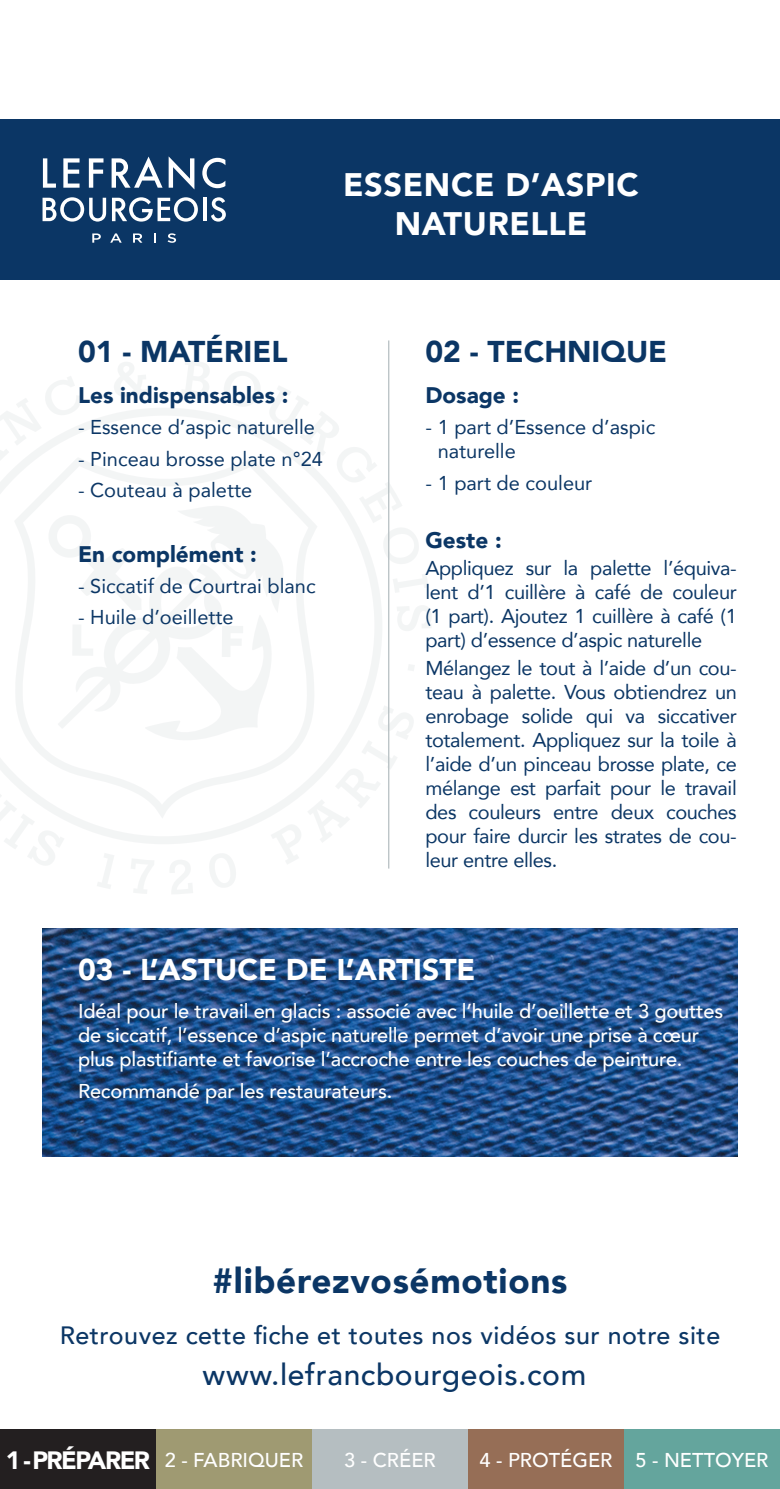
<style>
.page{position:relative;width:780px;height:1489px;background:#fff}
.page>*{position:absolute;margin:0;border:0;box-sizing:border-box;transform-origin:0 0}
.t1{font:900 35px "Avenir";letter-spacing:.02em;color:#0b3665}
.t2{font:900 32.5px/39px "Avenir";letter-spacing:.02em;color:#fff;text-align:center}
.t3{font:500 30px "Avenir";letter-spacing:.02em;color:#0b3665}
.t4{font:900 30px "Avenir";color:#0b3665}
.t5{font:900 30px "Avenir";color:#fff}
.t6{font:500 25px "Avenir";letter-spacing:.02em;color:#0b3665}
.t7{font:900 25px "Avenir";letter-spacing:-.06em;color:#fff}
.t8{font:900 22.5px "Avenir";color:#0b3665}
.t9{font:20px/24px "Avenir";color:#0b3665;text-align:justify}
.t10{font:500 20px/24px "Avenir";letter-spacing:-.01em;color:#fff}
</style>
<div class="page">
<svg style="left:0;top:360px;width:431px;height:534px"></svg>
<div style="left:0;top:119px;width:780px;height:161px;background:#0b3665"></div>
<svg style="left:43px;top:158px;width:13px;height:30px"></svg>
<svg style="left:63px;top:158px;width:17px;height:30px"></svg>
<svg style="left:89px;top:158px;width:14px;height:30px"></svg>
<svg style="left:169px;top:157px;width:25px;height:32px"></svg>
<svg style="left:112px;top:156px;width:50px;height:32px"></svg>
<svg style="left:202px;top:158px;width:23px;height:30px"></svg>
<hr style="left:203px;top:198px;width:3px;height:23px;background:#fff">
<svg style="left:43px;top:197px;width:63px;height:24px"></svg>
<svg style="left:112px;top:197px;width:86px;height:24px"></svg>
<svg style="left:211px;top:197px;width:15px;height:24px"></svg>
<svg style="left:92px;top:233px;width:9px;height:10px"></svg>
<svg style="left:110px;top:233px;width:12px;height:10px"></svg>
<svg style="left:133px;top:233px;width:9px;height:10px"></svg>
<svg style="left:154px;top:233px;width:2px;height:10px"></svg>
<svg style="left:167px;top:233px;width:9px;height:10px"></svg>
<hr style="left:388px;top:340px;width:1px;height:528px;background:#b5bec1">
<div style="left:156px;top:1429px;width:156px;height:59px;background:#9f9a72"></div>
<div style="left:468px;top:1429px;width:156px;height:59px;background:#966e56"></div>
<div style="left:624px;top:1429px;width:156px;height:59px;background:#64a59d"></div>
<div style="left:0;top:1429px;width:156px;height:59px;background:#231f20"></div>
<div style="left:312px;top:1429px;width:156px;height:59px;background:#b5bec1"></div>
<img style="left:43px;top:928px;width:694px;height:228px">
<p class="t2" style="left:343px;top:165px;width:297px">ESSENCE D’ASPIC<br>NATURELLE</p>
<p class="t4" style="left:78px;top:326px;width:211px">01 - MATÉRIEL</p>
<p class="t8" style="left:78px;top:376px;width:212px">Les indispensables :</p>
<p class="t9" style="left:78px;top:415px;width:238px">- Essence d’aspic naturelle</p>
<p class="t9" style="left:78px;top:446px;width:246px">- Pinceau brosse plate n°24</p>
<p class="t9" style="left:78px;top:477px;width:176px">- Couteau à palette</p>
<p class="t8" style="left:78px;top:534px;width:180px">En complément :</p>
<p class="t9" style="left:78px;top:573px;width:239px">- Siccatif de Courtrai blanc</p>
<p class="t9" style="left:78px;top:604px;width:157px">- Huile d’oeillette</p>
<p class="t4" style="left:425px;top:326px;width:243px">02 - TECHNIQUE</p>
<p class="t8" style="left:425px;top:376px;width:95px">Dosage :</p>
<p class="t9" style="left:437px;top:415px;width:219px;text-indent:-12px">- 1 part d’Essence d’aspic naturelle</p>
<p class="t9" style="left:425px;top:470px;width:168px">- 1 part de couleur</p>
<p class="t8" style="left:425px;top:520px;width:78px">Geste :</p>
<p class="t9" style="left:425px;top:555px;width:313px">Appliquez sur la palette l’équiva&shy;lent d’1 cuillère à café de couleur (1 part). Ajoutez 1 cuillère à café (1 part) d’essence d’aspic naturelle</p>
<p class="t9" style="left:425px;top:655px;width:313px">Mélangez le tout à l’aide d’un cou&shy;teau à palette. Vous obtiendrez un enrobage solide qui va siccativer totalement. Appliquez sur la toile à l’aide d’un pinceau brosse plate, ce mélange est parfait pour le travail des couleurs entre deux couches pour faire durcir les strates de cou&shy;leur entre elles.</p>
<p class="t5" style="left:78px;top:944px;width:399px">03 - L’ASTUCE DE L’ARTISTE</p>
<p class="t10" style="left:78px;top:998px;width:646px">Idéal pour le travail en glacis : associé avec l’huile d’oeillette et 3 gouttes de siccatif, l’essence d’aspic naturelle permet d’avoir une prise à cœur plus plastifiante et favorise l’accroche entre les couches de peinture.</p>
<p class="t10" style="left:78px;top:1077px;width:316px">Recommandé par les restaurateurs.</p>
<p class="t1" style="left:212px;top:1250px;width:356px">#libérezvosémotions</p>
<p class="t6" style="left:60px;top:1313px;width:662px">Retrouvez cette fiche et toutes nos vidéos sur notre site</p>
<p class="t3" style="left:203px;top:1348px;width:385px">www.lefrancbourgeois.com</p>
<p class="t7" style="left:6px;top:1438px;width:146px">1 -PRÉPARER</p>
<p class="t10" style="left:165px;top:1446px;width:140px">2 - FABRIQUER</p>
<p class="t10" style="left:344px;top:1446px;width:93px">3 - CRÉER</p>
<p class="t10" style="left:479px;top:1446px;width:134px">4 - PROTÉGER</p>
<p class="t10" style="left:635px;top:1446px;width:134px">5 - NETTOYER</p>
</div>
